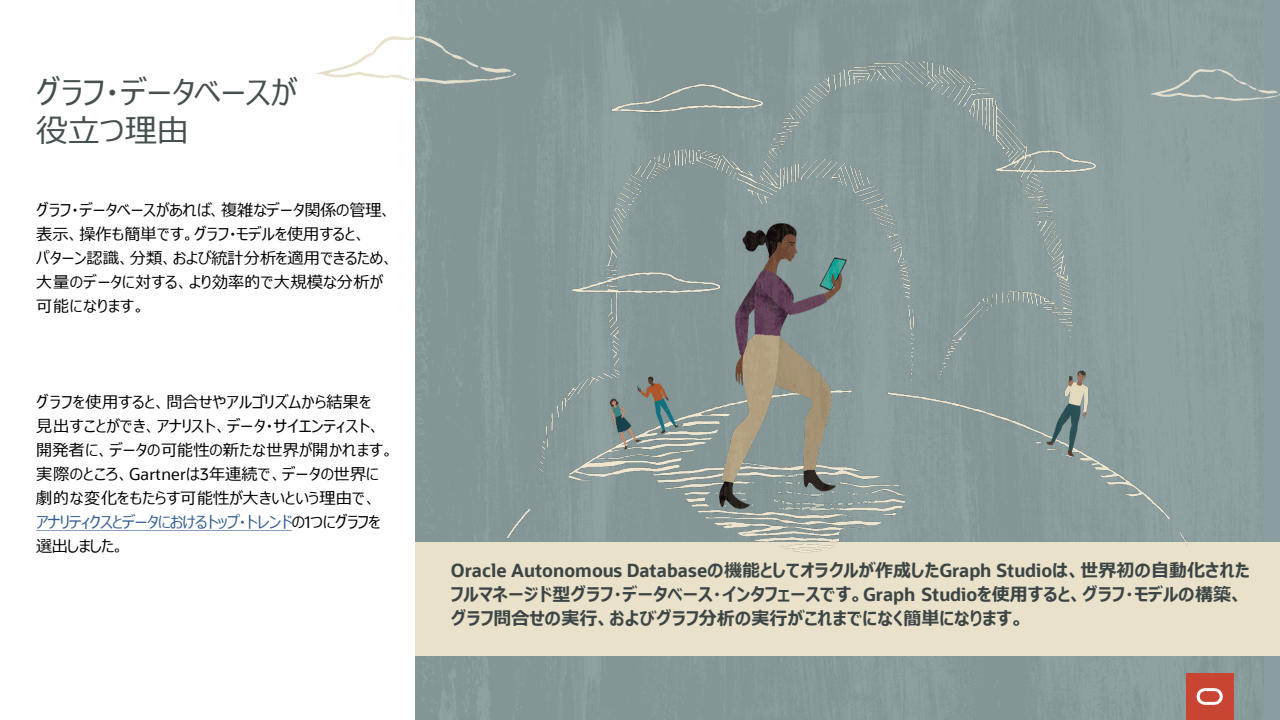
<style>
.page{position:relative;width:1280px;height:720px;background:#fff}
.page>*{position:absolute;margin:0;border:0;box-sizing:border-box;transform-origin:0 0}
.t1{font:31.8px/37.8px "Meiryo UI";color:#464f4f}
.t2{font:700 18px/24px "Meiryo UI";color:#3c4545}
.t3{font:16.2px/24px "Meiryo UI";color:#000}
.s1{font-family:"Oracle Sans"}
.s2{color:#376092}
</style>
<div class="page">
<div style="left:415px;top:542px;width:865px;height:114px;background:#e9e1ca"></div>
<img style="left:428px;top:10px;width:810px;height:710px">
<img style="left:315px;top:36px;width:201px;height:47px">
<img style="left:1150px;top:70px;width:130px;height:30px">
<div style="left:1186px;top:673px;width:47px;height:47px;background:#c84534"></div>
<svg style="left:1196px;top:688px;width:27px;height:17px"></svg>
<svg style="left:36px;top:530px;width:256px;height:1px"></svg>
<h2 class="t1" style="left:36px;top:75px;width:262px">グラフ・データベースが役立つ理由</h2>
<p class="t3" style="left:36px;top:199px;width:359px">グラフ・データベースがあれば、複雑なデータ関係の管理、表示、操作も簡単です。グラフ・モデルを使用すると、<br>パターン認識、分類、および統計分析を適用できるため、大量のデータに対する、より効率的で大規模な分析が可能になります。</p>
<p class="t3" style="left:36px;top:391px;width:359px">グラフを使用すると、問合せやアルゴリズムから結果を<br>見出すことができ、アナリスト、データ・サイエンティスト、開発者に、データの可能性の新たな世界が開かれます。実際のところ、<span class="s1">Gartner</span>は<span class="s1">3</span>年連続で、データの世界に劇的な変化をもたらす可能性が大きいという理由で、<br><span class="s2">アナリティクスとデータにおけるトップ・トレンド</span>の<span class="s1">1</span>つにグラフを選出しました。</p>
<p class="t2" style="left:451px;top:559px;width:800px"><span class="s1">Oracle Autonomous Database</span>の機能としてオラクルが作成した<span class="s1">Graph Studio</span>は、世界初の自動化されたフルマネージド型グラフ・データベース・インタフェースです。<span class="s1">Graph Studio</span>を使用すると、グラフ・モデルの構築、グラフ問合せの実行、およびグラフ分析の実行がこれまでになく簡単になります。</p>
</div>
